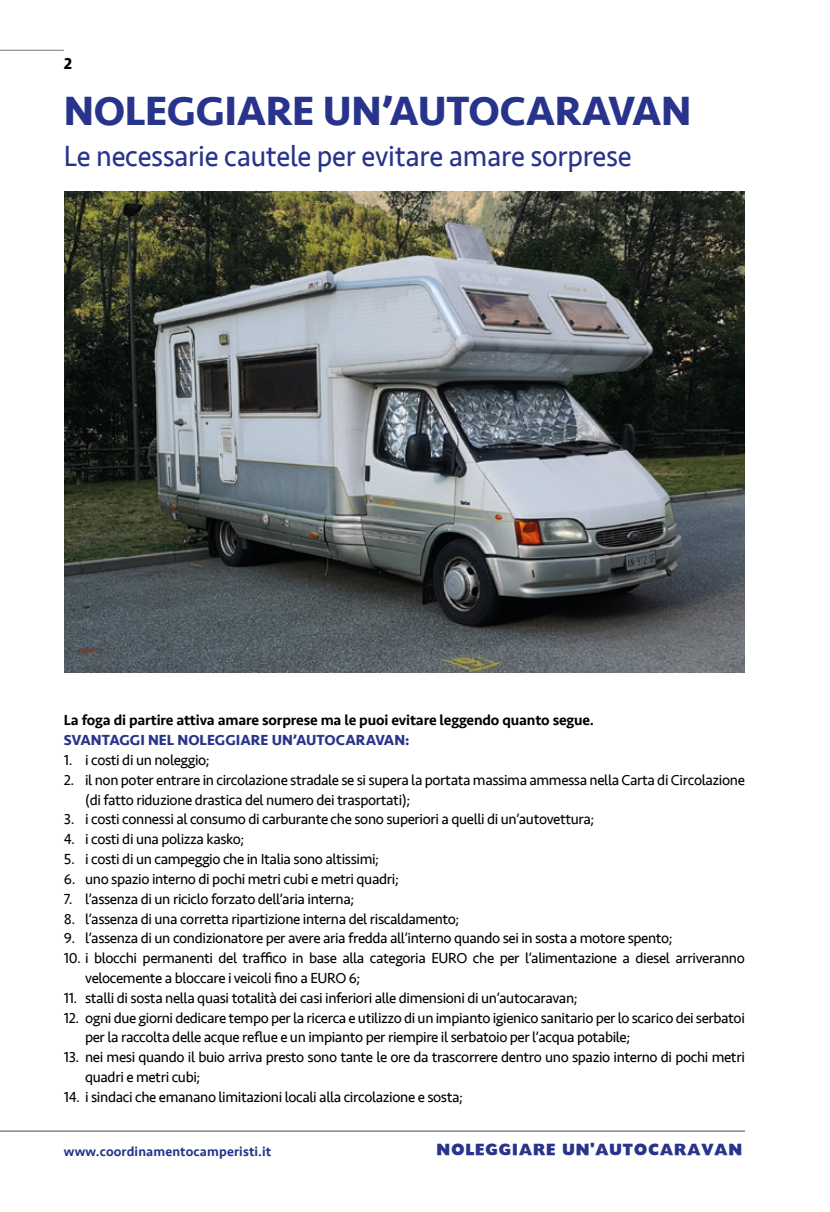
<style>
.page{position:relative;width:830px;height:1212px;background:#fff}
.page>*{position:absolute;margin:0;border:0;box-sizing:border-box;transform-origin:0 0}
.t1{font:700 42px "Seravek";letter-spacing:-.01em;color:#28348b}
.t2{font:30px "Seravek";letter-spacing:-.01em;color:#28348b;scale:.95 1}
.t3{font:700 16.5px "Seravek";color:#000}
.t4{font:15px/19.8px "Seravek";letter-spacing:-.025em;color:#000}
.t5{font:500 15px "Seravek";letter-spacing:-.01em;color:#000}
.t6{font:700 15px "Seravek";color:#28348b}
.t7{font:15px "Headline NEWS";letter-spacing:.025em;color:#28348b}
.t8{font:500 13.5px "Seravek";letter-spacing:.01em;color:#243588}
</style>
<div class="page">
<hr style="left:0;top:50px;width:64px;height:1px;background:#878787">
<hr style="left:0;top:1130px;width:744px;height:2px;background:#878787">
<img style="left:65px;top:191px;width:679px;height:482px">
<p class="t3" style="left:64px;top:51px;width:10px">2</p>
<h1 class="t1" style="left:64px;top:77px;width:628px">NOLEGGIARE UN’AUTOCARAVAN</h1>
<h2 class="t2" style="left:64px;top:133px;width:598px">Le necessarie cautele per evitare amare sorprese</h2>
<p class="t5" style="left:64px;top:711px;width:531px">La foga di partire attiva amare sorprese ma le puoi evitare leggendo quanto segue.</p>
<p class="t6" style="left:64px;top:728px;width:347px">SVANTAGGI NEL NOLEGGIARE UN’AUTOCARAVAN:</p>
<p class="t4" style="left:64px;top:750px;width:147px">1. i costi di un noleggio;</p>
<p class="t4" style="left:85px;top:770px;width:661px;text-indent:-21px">2. il non poter entrare in circolazione stradale se si supera la portata massima ammessa nella Carta di Circolazione (di fatto riduzione drastica del numero dei trasportati);</p>
<p class="t4" style="left:64px;top:809px;width:531px">3. i costi connessi al consumo di carburante che sono superiori a quelli di un’autovettura;</p>
<p class="t4" style="left:64px;top:829px;width:182px">4. i costi di una polizza kasko;</p>
<p class="t4" style="left:64px;top:849px;width:316px">5. i costi di un campeggio che in Italia sono altissimi;</p>
<p class="t4" style="left:64px;top:869px;width:336px">6. uno spazio interno di pochi metri cubi e metri quadri;</p>
<p class="t4" style="left:64px;top:889px;width:292px">7. l’assenza di un riciclo forzato dell’aria interna;</p>
<p class="t4" style="left:64px;top:908px;width:397px">8. l’assenza di una corretta ripartizione interna del riscaldamento;</p>
<p class="t4" style="left:64px;top:928px;width:610px">9. l’assenza di un condizionatore per avere aria fredda all’interno quando sei in sosta a motore spento;</p>
<p class="t4" style="left:85px;top:948px;width:661px;text-indent:-21px">10. i blocchi permanenti del traffico in base alla categoria EURO che per l’alimentazione a diesel arriveranno velocemente a bloccare i veicoli fino a EURO 6;</p>
<p class="t4" style="left:64px;top:988px;width:515px">11. stalli di sosta nella quasi totalità dei casi inferiori alle dimensioni di un’autocaravan;</p>
<p class="t4" style="left:85px;top:1007px;width:661px;text-indent:-21px">12. ogni due giorni dedicare tempo per la ricerca e utilizzo di un impianto igienico sanitario per lo scarico dei serbatoi per la raccolta delle acque reflue e un impianto per riempire il serbatoio per l’acqua potabile;</p>
<p class="t4" style="left:85px;top:1047px;width:661px;text-indent:-21px">13. nei mesi quando il buio arriva presto sono tante le ore da trascorrere dentro uno spazio interno di pochi metri quadri e metri cubi;</p>
<p class="t4" style="left:64px;top:1087px;width:400px">14. i sindaci che emanano limitazioni locali alla circolazione e sosta;</p>
<p class="t8" style="left:64px;top:1143px;width:209px">www.coordinamentocamperisti.it</p>
<p class="t7" style="left:436px;top:1143px;width:308px">NOLEGGIARE UN'AUTOCARAVAN</p>
</div>
